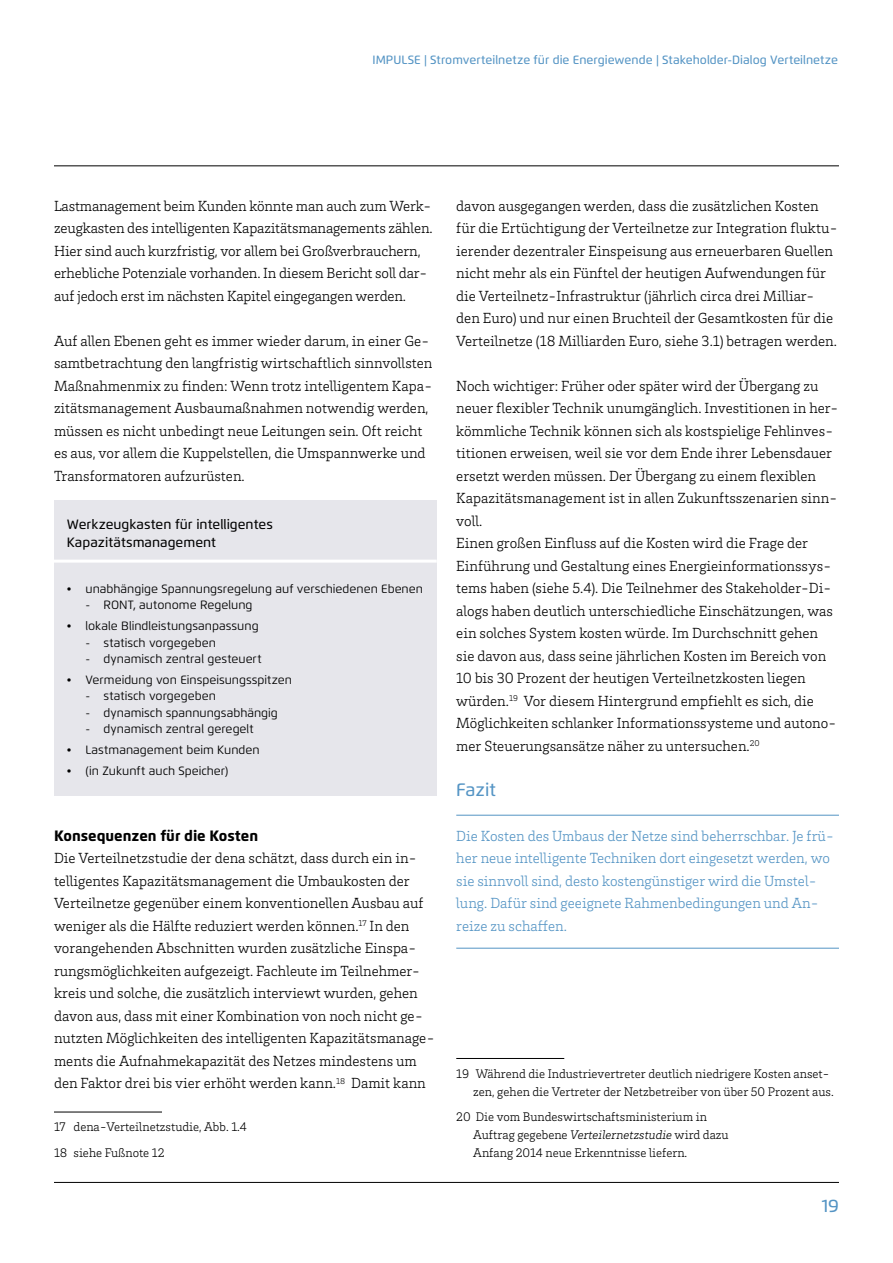
<style>
.page{position:relative;width:893px;height:1263px;background:#fff}
.page>*{position:absolute;margin:0;border:0;box-sizing:border-box;transform-origin:0 0}
.t1{font:500 18px "Flexo";color:#5494c4}
.t2{font:300 15px/22.5px "Brix Slab";color:#000}
.t3{font:300 15px/22.5px "Brix Slab";color:#5494c4}
.t4{font:800 15px "Flexo";letter-spacing:-.005em;color:#000}
.t5{font:500 13.5px/18px "Flexo";color:#000}
.t6{font:300 12.75px/18px "Brix Slab";color:#000}
.t7{font:12px "Flexo";color:#000}
.t8{font:500 12px "Flexo";letter-spacing:.005em;color:#5494c4}
.s1{font-style:italic}
</style>
<div class="page">
<hr style="left:54px;top:166px;width:785px;height:1px;background:#000">
<hr style="left:54px;top:1182px;width:785px;height:1px;background:#000">
<hr style="left:54px;top:1112px;width:108px;height:1px;background:#000">
<hr style="left:456px;top:815px;width:383px;height:1px;background:#5494c4">
<hr style="left:456px;top:948px;width:383px;height:1px;background:#5494c4">
<hr style="left:456px;top:1058px;width:108px;height:1px;background:#000">
<div style="left:54px;top:500px;width:383px;height:295px;background:#e6e6eb"></div>
<hr style="left:54px;top:560px;width:383px;height:3px;background:#fff">
<p class="t8" style="left:373px;top:53px;width:467px">IMPULSE | Stromverteilnetze für die Energiewende | Stakeholder-Dialog Verteilnetze</p>
<p class="t2" style="left:54px;top:194px;width:380px">Lastmanagement beim Kunden könnte man auch zum Werk&shy;zeugkasten des intelligenten Kapazitätsmanagements zählen.<br>Hier sind auch kurzfristig, vor allem bei Großverbrauchern, erhebliche Potenziale vorhanden. In diesem Bericht soll dar&shy;auf jedoch erst im nächsten Kapitel eingegangen werden.</p>
<p class="t2" style="left:54px;top:329px;width:380px">Auf allen Ebenen geht es immer wieder darum, in einer Ge&shy;samtbetrachtung den langfristig wirtschaftlich sinnvollsten Maßnahmenmix zu finden: Wenn trotz intelligentem Kapa&shy;zitätsmanagement Ausbaumaßnahmen notwendig werden, müssen es nicht unbedingt neue Leitungen sein. Oft reicht es aus, vor allem die Kuppelstellen, die Umspannwerke und Transformatoren aufzurüsten.</p>
<p class="t5" style="left:67px;top:515px;width:208px">Werkzeugkasten für intelligentes<br>Kapazitätsmanagement</p>
<p class="t7" style="left:67px;top:581px;width:358px">• unabhängige Spannungsregelung auf verschiedenen Ebenen</p>
<p class="t7" style="left:85px;top:598px;width:169px">- RONT, autonome Regelung</p>
<p class="t7" style="left:67px;top:619px;width:193px">• lokale Blindleistungsanpassung</p>
<p class="t7" style="left:85px;top:635px;width:132px">- statisch vorgegeben</p>
<p class="t7" style="left:85px;top:652px;width:178px">- dynamisch zentral gesteuert</p>
<p class="t7" style="left:67px;top:672px;width:227px">• Vermeidung von Einspeisungsspitzen</p>
<p class="t7" style="left:85px;top:689px;width:132px">- statisch vorgegeben</p>
<p class="t7" style="left:85px;top:705px;width:194px">- dynamisch spannungsabhängig</p>
<p class="t7" style="left:85px;top:722px;width:170px">- dynamisch zentral geregelt</p>
<p class="t7" style="left:67px;top:743px;width:194px">• Lastmanagement beim Kunden</p>
<p class="t7" style="left:67px;top:763px;width:163px">• (in Zukunft auch Speicher)</p>
<p class="t4" style="left:54px;top:826px;width:206px">Konsequenzen für die Kosten</p>
<p class="t2" style="left:54px;top:846px;width:382px">Die Verteilnetzstudie der dena schätzt, dass durch ein in&shy;telligentes Kapazitätsmanagement die Umbaukosten der Verteilnetze gegenüber einem konventionellen Ausbau auf weniger als die Hälfte reduziert werden können.<sup>17</sup> In den vorangehenden Abschnitten wurden zusätzliche Einspa&shy;rungsmöglichkeiten aufgezeigt. Fachleute im Teilnehmer&shy;kreis und solche, die zusätzlich interviewt wurden, gehen davon aus, dass mit einer Kombination von noch nicht ge&shy;nutzten Möglichkeiten des intelligenten Kapazitätsmanage&shy;ments die Aufnahmekapazität des Netzes mindestens um den Faktor drei bis vier erhöht werden kann.<sup>18</sup> Damit kann</p>
<p class="t6" style="left:54px;top:1114px;width:194px;line-height:25.5px">17 dena-Verteilnetzstudie, Abb. 1.4<br>18 siehe Fußnote 12</p>
<p class="t2" style="left:456px;top:194px;width:383px">davon ausgegangen werden, dass die zusätzlichen Kosten für die Ertüchtigung der Verteilnetze zur Integration fluktu&shy;ierender dezentraler Einspeisung aus erneuerbaren Quellen nicht mehr als ein Fünftel der heutigen Aufwendungen für die Verteilnetz- Infrastruktur (jährlich circa drei Milliar&shy;den Euro) und nur einen Bruchteil der Gesamtkosten für die Verteilnetze (18 Milliarden Euro, siehe 3.1) betragen werden.</p>
<p class="t2" style="left:456px;top:374px;width:384px">Noch wichtiger: Früher oder später wird der Übergang zu neuer flexibler Technik unumgänglich. Investitionen in her&shy;kömmliche Technik können sich als kostspielige Fehlinves&shy;titionen erweisen, weil sie vor dem Ende ihrer Lebensdauer ersetzt werden müssen. Der Übergang zu einem flexiblen Kapazitätsmanagement ist in allen Zukunftsszenarien sinn&shy;voll.<br>Einen großen Einfluss auf die Kosten wird die Frage der Einführung und Gestaltung eines Energieinformationssys&shy;tems haben (siehe 5.4). Die Teilnehmer des Stakeholder- Di&shy;alogs haben deutlich unterschiedliche Einschätzungen, was ein solches System kosten würde. Im Durchschnitt gehen sie davon aus, dass seine jährlichen Kosten im Bereich von 10 bis 30 Prozent der heutigen Verteilnetzkosten liegen würden.<sup>19</sup> Vor diesem Hintergrund empfiehlt es sich, die Möglichkeiten schlanker Informationssysteme und autono&shy;mer Steuerungsansätze näher zu untersuchen.<sup>20</sup></p>
<p class="t1" style="left:456px;top:779px;width:41px">Fazit</p>
<p class="t3" style="left:456px;top:824px;width:379px">Die Kosten des Umbaus der Netze sind beherrschbar. Je frü&shy;her neue intelligente Techniken dort eingesetzt werden, wo sie sinnvoll sind, desto kostengünstiger wird die Umstel&shy;lung. Dafür sind geeignete Rahmenbedingungen und An&shy;reize zu schaffen.</p>
<p class="t6" style="left:473px;top:1064px;width:362px;text-indent:-17px">19 Während die Industrievertreter deutlich niedrigere Kosten anset&shy;zen, gehen die Vertreter der Netzbetreiber von über 50 Prozent aus.</p>
<p class="t6" style="left:473px;top:1107px;width:257px;text-indent:-17px">20 Die vom Bundeswirtschaftsministerium in<br>Auftrag gegebene <span class="s1">Verteilernetzstudie</span> wird dazu<br>Anfang 2014 neue Erkenntnisse liefern.</p>
<p class="t1" style="left:822px;top:1195px;width:19px">19</p>
</div>
